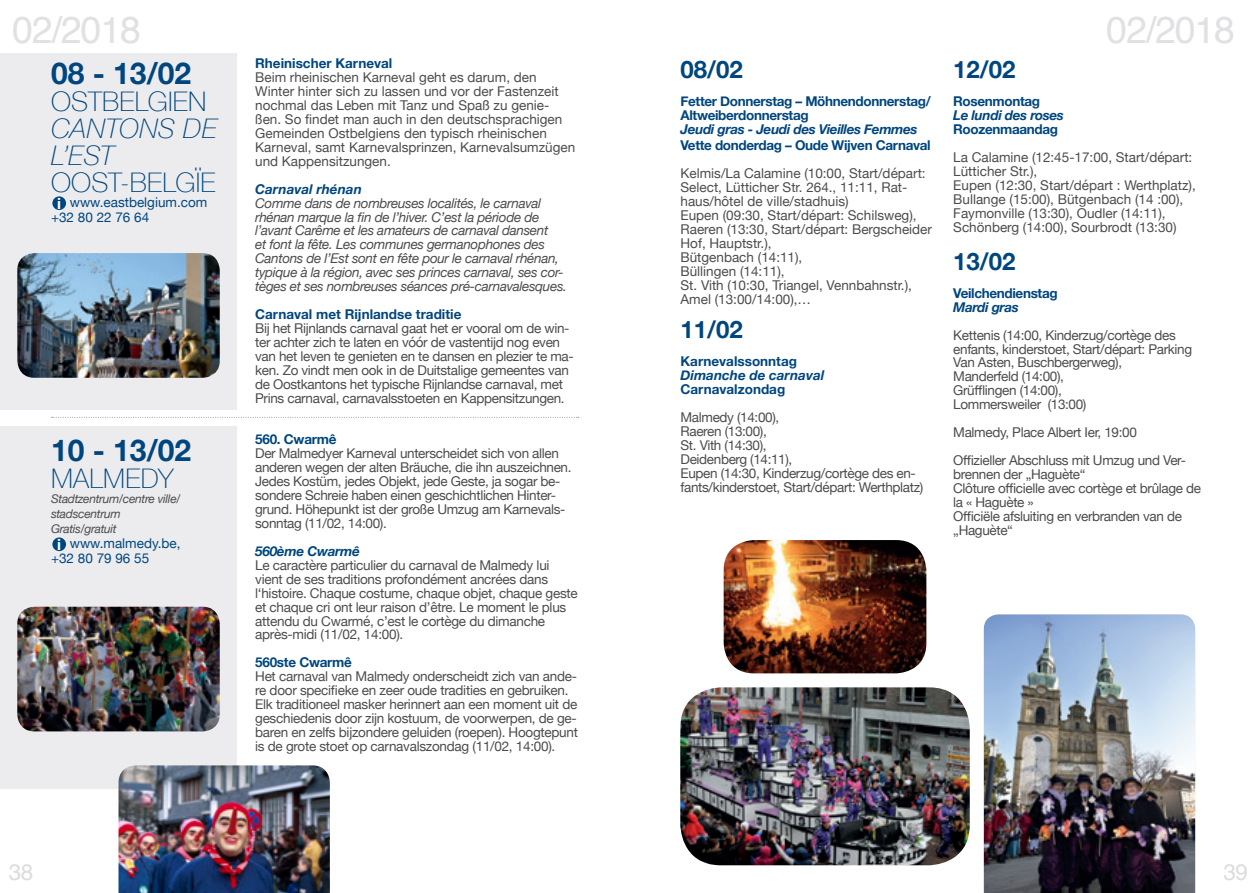
<style>
.page{position:relative;width:1259px;height:893px;background:#fff}
.page>*{position:absolute;margin:0;border:0;box-sizing:border-box;transform-origin:0 0}
.t1{font:37.5px "Helvetica";letter-spacing:-.03em;color:#e0e1e3}
.t2{font:700 30px "Helvetica Neue";color:#00467e}
.t3{font:100 27px "Helvetica Neue";letter-spacing:.01em;color:#00467e}
.t4{font:italic 100 27px/27px "Helvetica Neue";letter-spacing:.01em;color:#00467e}
.t5{font:700 24px "Helvetica Neue";color:#00467e}
.t6{font:22.5px "Helvetica";color:#dcdddd}
.t7{font:13.5px/14px "Helvetica Neue";letter-spacing:-.02em;color:#4b4c4d}
.t8{font:13.5px/14px "Helvetica Neue";color:#4b4c4d}
.t9{font:italic 13.5px/14px "Helvetica Neue";letter-spacing:-.025em;color:#4b4c4d}
.t10{font:700 13.5px/14px "Helvetica Neue";letter-spacing:-.025em;color:#00467e}
.t11{font:700 13.5px "Helvetica Neue";color:#00467e}
.t12{font:italic 700 13.5px "Helvetica Neue";letter-spacing:-.025em;color:#00467e}
.t13{font:13.5px/15px "Helvetica Neue";color:#00467e}
.t14{font:italic 700 13.5px "Helvetica Neue";color:#00467e}
.t15{font:italic 12px/15px "Helvetica Neue";letter-spacing:-.025em;color:#4b4c4d}
.s1{font-weight:700;font-size:15.45px;color:#fff}
</style>
<div class="page">
<div style="left:0;top:53px;width:237px;height:356px;background:#ececee"></div>
<svg style="left:52px;top:417px;width:527px;height:1px"></svg>
<div style="left:52px;top:196px;width:14px;height:14px;background:#00467e;border-radius:50%"></div>
<div style="left:0;top:426px;width:237px;height:363px;background:#ececee"></div>
<div style="left:52px;top:537px;width:14px;height:14px;background:#00467e;border-radius:50%"></div>
<img style="left:984px;top:614px;width:211px;height:279px">
<img style="left:723px;top:540px;width:203px;height:133px">
<img style="left:680px;top:687px;width:289px;height:178px">
<img style="left:17px;top:607px;width:203px;height:124px">
<img style="left:118px;top:765px;width:212px;height:128px">
<img style="left:17px;top:253px;width:203px;height:125px">
<h1 class="t1" style="left:12px;top:1px;width:130px">02/2018</h1>
<h2 class="t2" style="left:51px;top:50px;width:142px">08 - 13/02</h2>
<h3 class="t3" style="left:51px;top:81px;width:157px">OSTBELGIEN</h3>
<h3 class="t4" style="left:51px;top:114px;width:167px">CANTONS DE<br>L’EST</h3>
<h3 class="t3" style="left:51px;top:162px;width:166px">OOST-BELGÏE</h3>
<p class="t13" style="left:51px;top:196px;width:158px;text-indent:6px"><span class="s1">i</span> www.eastbelgium.com +32 80 22 76 64</p>
<h2 class="t2" style="left:51px;top:427px;width:142px">10 - 13/02</h2>
<h3 class="t3" style="left:51px;top:458px;width:124px">MALMEDY</h3>
<p class="t15" style="left:51px;top:492px;width:131px">Stadtzentrum/centre ville/ stadscentrum<br>Gratis/gratuit</p>
<p class="t13" style="left:51px;top:537px;width:131px;text-indent:6px"><span class="s1">i</span> www.malmedy.be, +32 80 79 96 55</p>
<p class="t11" style="left:255px;top:53px;width:139px">Rheinischer Karneval</p>
<p class="t8" style="left:255px;top:71px;width:322px">Beim rheinischen Karneval geht es darum, den Winter hinter sich zu lassen und vor der Fastenzeit nochmal das Leben mit Tanz und Spaß zu genie&shy;ßen. So findet man auch in den deutschsprachigen Gemeinden Ostbelgiens den typisch rheinischen Karneval, samt Karnevalsprinzen, Karnevalsumzügen und Kappensitzungen.</p>
<p class="t14" style="left:255px;top:178px;width:108px">Carnaval rhénan</p>
<p class="t9" style="left:255px;top:197px;width:313px">Comme dans de nombreuses localités, le carnaval rhénan marque la fin de l’hiver. C’est la période de l’avant Carême et les amateurs de carnaval dansent<br>et font la fête. Les communes germanophones des Cantons de l’Est sont en fête pour le carnaval rhénan, typique à la région, avec ses princes carnaval, ses cor&shy;tèges et ses nombreuses séances pré-carnavalesques.</p>
<p class="t11" style="left:255px;top:304px;width:208px">Carnaval met Rijnlandse traditie</p>
<p class="t7" style="left:255px;top:322px;width:320px">Bij het Rijnlands carnaval gaat het er vooral om de win&shy;ter achter zich te laten en vóór de vastentijd nog even van het leven te genieten en te dansen en plezier te ma&shy;ken. Zo vindt men ook in de Duitstalige gemeentes van de Oostkantons het typische Rijnlandse carnaval, met Prins carnaval, carnavalsstoeten en Kappensitzungen.</p>
<p class="t10" style="left:255px;top:433px;width:83px">560. Cwarmê</p>
<p class="t7" style="left:255px;top:447px;width:318px">Der Malmedyer Karneval unterscheidet sich von allen anderen wegen der alten Bräuche, die ihn auszeichnen.<br>Jedes Kostüm, jedes Objekt, jede Geste, ja sogar be&shy;sondere Schreie haben einen geschichtlichen Hinter&shy;grund. Höhepunkt ist der große Umzug am Karnevals&shy;sonntag (11/02, 14:00).</p>
<p class="t12" style="left:255px;top:540px;width:106px">560ème Cwarmê</p>
<p class="t7" style="left:255px;top:559px;width:324px">Le caractère particulier du carnaval de Malmedy lui vient de ses traditions profondément ancrées dans l‘histoire. Chaque costume, chaque objet, chaque geste et chaque cri ont leur raison d’être. Le moment le plus attendu du Cwarmé, c’est le cortège du dimanche après-midi (11/02, 14:00).</p>
<p class="t10" style="left:255px;top:656px;width:98px">560ste Cwarmê</p>
<p class="t7" style="left:255px;top:670px;width:324px">Het carnaval van Malmedy onderscheidt zich van ande&shy;re door specifieke en zeer oude tradities en gebruiken.<br>Elk traditioneel masker herinnert aan een moment uit de geschiedenis door zijn kostuum, de voorwerpen, de ge&shy;baren en zelfs bijzondere geluiden (roepen). Hoogtepunt is de grote stoet op carnavalszondag (11/02, 14:00).</p>
<h3 class="t5" style="left:680px;top:51px;width:64px">08/02</h3>
<p class="t10" style="left:680px;top:95px;width:252px">Fetter Donnerstag – Möhnendonnerstag/<br>Altweiberdonnerstag</p>
<p class="t12" style="left:680px;top:119px;width:239px">Jeudi gras - Jeudi des Vieilles Femmes</p>
<p class="t10" style="left:680px;top:139px;width:252px">Vette donderdag – Oude Wijven Carnaval</p>
<p class="t8" style="left:680px;top:167px;width:253px">Kelmis/La Calamine (10:00, Start/départ:<br>Select, Lütticher Str. 264., 11:11, Rat&shy;haus/hôtel de ville/stadhuis)<br>Eupen (09:30, Start/départ: Schilsweg),<br>Raeren (13:30, Start/départ: Bergscheider<br>Hof, Hauptstr.),<br>Bütgenbach (14:11),<br>Büllingen (14:11),<br>St. Vith (10:30, Triangel, Vennbahnstr.),<br>Amel (13:00/14:00),…</p>
<h3 class="t5" style="left:680px;top:311px;width:64px">11/02</h3>
<p class="t11" style="left:680px;top:351px;width:118px">Karnevalssonntag</p>
<p class="t14" style="left:680px;top:365px;width:145px">Dimanche de carnaval</p>
<p class="t11" style="left:680px;top:379px;width:106px">Carnavalzondag</p>
<p class="t7" style="left:680px;top:411px;width:244px">Malmedy (14:00),<br>Raeren (13:00),<br>St. Vith (14:30),<br>Deidenberg (14:11),<br>Eupen (14:30, Kinderzug/cortège des en&shy;fants/kinderstoet, Start/départ: Werthplatz)</p>
<h1 class="t1" style="left:1106px;top:1px;width:130px">02/2018</h1>
<h3 class="t5" style="left:953px;top:51px;width:64px">12/02</h3>
<p class="t10" style="left:953px;top:95px;width:88px">Rosenmontag</p>
<p class="t12" style="left:953px;top:105px;width:112px">Le lundi des roses</p>
<p class="t10" style="left:953px;top:123px;width:106px">Roozenmaandag</p>
<p class="t8" style="left:953px;top:151px;width:244px">La Calamine (12:45-17:00, Start/départ:<br>Lütticher Str.),<br>Eupen (12:30, Start/départ : Werthplatz), Bullange (15:00), Bütgenbach (14 :00), Faymonville (13:30), Oudler (14:11), Schönberg (14:00), Sourbrodt (13:30)</p>
<h3 class="t5" style="left:953px;top:242px;width:64px">13/02</h3>
<p class="t10" style="left:953px;top:286px;width:106px">Veilchendienstag</p>
<p class="t12" style="left:953px;top:296px;width:67px">Mardi gras</p>
<p class="t7" style="left:953px;top:329px;width:240px">Kettenis (14:00, Kinderzug/cortège des enfants, kinderstoet, Start/départ: Parking<br>Van Asten, Buschbergerweg),<br>Manderfeld (14:00),<br>Grüfflingen (14:00),<br>Lommersweiler (13:00)</p>
<p class="t7" style="left:953px;top:419px;width:234px;line-height:27.9px">Malmedy, Place Albert Ier, 19:00<br>Offizieller Abschluss mit Umzug und Ver-</p>
<p class="t7" style="left:953px;top:468px;width:249px">brennen der „Haguète“<br>Clôture officielle avec cortège et brûlage de la « Haguète »<br>Officiële afsluiting en verbranden van de „Haguète“</p>
<h3 class="t6" style="left:9px;top:854px;width:26px">38</h3>
<h3 class="t6" style="left:1223px;top:854px;width:26px">39</h3>
</div>
